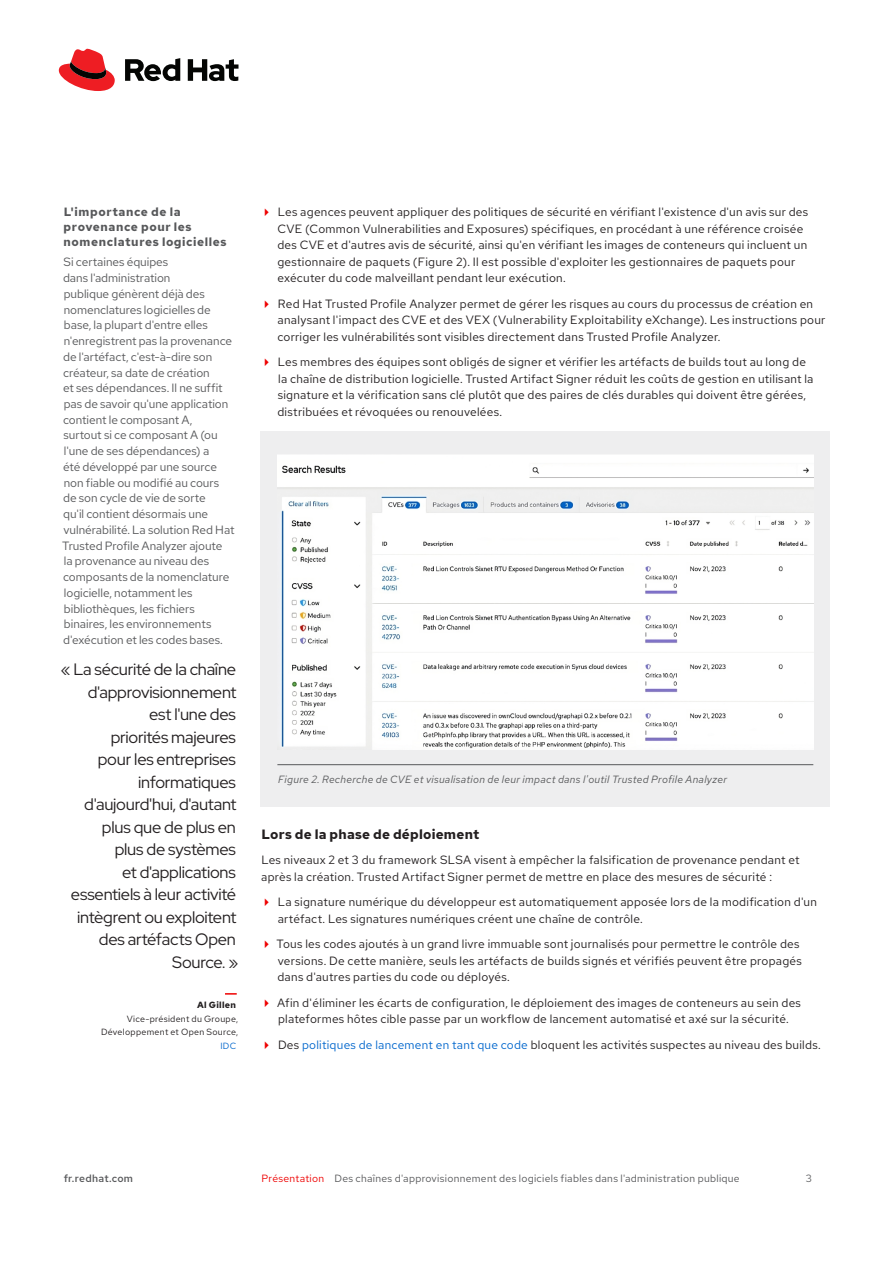
<style>
.page{position:relative;width:893px;height:1263px;background:#fff}
.page>*{position:absolute;margin:0;border:0;box-sizing:border-box;transform-origin:0 0}
.t1{font:16.5px/22.5px "Red Hat Display";letter-spacing:-.015em;color:#231f20;text-align:right}
.t2{font:700 13.5px "Red Hat Text";letter-spacing:.02em;color:#231f20}
.t3{font:12px/16.5px "Red Hat Text";letter-spacing:.02em;color:#231f20}
.t4{font:12px/15.8px "Red Hat Text";letter-spacing:-.005em;color:#57585a}
.t5{font:700 12px/15px "Red Hat Text";letter-spacing:.045em;color:#57585a}
.t6{font:10.5px "Red Hat Text";letter-spacing:.025em;color:#57585a}
.t7{font:italic 10.5px "Red Hat Text";letter-spacing:.025em;color:#57585a}
.t8{font:500 10.5px "Red Hat Text";letter-spacing:.025em;color:#57585a}
.t9{font:9px/13.5px "Red Hat Text";letter-spacing:.03em;color:#231f20;text-align:right}
.t10{font:700 9px "Red Hat Text";letter-spacing:.035em;color:#231f20}
.t11{font:9px "Red Hat Text";color:#06c}
.s1{color:#06c}
.s2{color:#e00}
</style>
<div class="page">
<div style="left:261px;top:431px;width:569px;height:375px;background:#eeeeef"></div>
<hr style="left:277px;top:764px;width:536px;height:1px;background:#57585a">
<img style="left:277px;top:455px;width:536px;height:295px">
<svg style="left:225px;top:993px;width:12px;height:2px"></svg>
<svg style="left:59px;top:49px;width:56px;height:42px"></svg>
<svg style="left:125px;top:58px;width:113px;height:23px"></svg>
<p class="t5" style="left:64px;top:204px;width:164px">L'importance de la provenance pour les nomenclatures logicielles</p>
<p class="t4" style="left:62px;top:254px;width:174px">Si certaines équipes<br>dans l'administration<br>publique génèrent déjà des nomenclatures logicielles de base, la plupart d'entre elles n'enregistrent pas la provenance de l'artéfact, c'est-à-dire son créateur, sa date de création<br>et ses dépendances. Il ne suffit pas de savoir qu'une application contient le composant A,<br>surtout si ce composant A (ou l'une de ses dépendances) a<br>été développé par une source non fiable ou modifié au cours<br>de son cycle de vie de sorte<br>qu'il contient désormais une vulnérabilité. La solution Red Hat<br>Trusted Profile Analyzer ajoute<br>la provenance au niveau des composants de la nomenclature logicielle, notamment les bibliothèques, les fichiers binaires, les environnements d'exécution et les codes bases.</p>
<p class="t1" style="left:61px;top:658px;width:179px">« La sécurité de la chaîne d'approvisionnement<br>est l'une des<br>priorités majeures<br>pour les entreprises informatiques d'aujourd'hui, d'autant plus que de plus en<br>plus de systèmes<br>et d'applications essentiels à leur activité intègrent ou exploitent des artéfacts Open<br>Source. »</p>
<p class="t10" style="left:197px;top:999px;width:40px">Al Gillen</p>
<p class="t9" style="left:101px;top:1011px;width:139px">Vice-président du Groupe,<br>Développement et Open Source,</p>
<p class="t11" style="left:220px;top:1039px;width:17px">IDC</p>
<p class="t3" style="left:277px;top:203px;width:532px">Les agences peuvent appliquer des politiques de sécurité en vérifiant l'existence d'un avis sur des CVE (Common Vulnerabilities and Exposures) spécifiques, en procédant à une référence croisée des CVE et d'autres avis de sécurité, ainsi qu'en vérifiant les images de conteneurs qui incluent un gestionnaire de paquets (Figure 2). Il est possible d'exploiter les gestionnaires de paquets pour exécuter du code malveillant pendant leur exécution.</p>
<p class="t3" style="left:277px;top:295px;width:550px">Red Hat Trusted Profile Analyzer permet de gérer les risques au cours du processus de création en analysant l'impact des CVE et des VEX (Vulnerability Exploitability eXchange). Les instructions pour corriger les vulnérabilités sont visibles directement dans Trusted Profile Analyzer.</p>
<p class="t3" style="left:277px;top:353px;width:538px">Les membres des équipes sont obligés de signer et vérifier les artéfacts de builds tout au long de la chaîne de distribution logicielle. Trusted Artifact Signer réduit les coûts de gestion en utilisant la signature et la vérification sans clé plutôt que des paires de clés durables qui doivent être gérées, distribuées et révoquées ou renouvelées.</p>
<p class="t7" style="left:278px;top:772px;width:450px">Figure 2. Recherche de CVE et visualisation de leur impact dans l'outil Trusted Profile Analyzer</p>
<p class="t2" style="left:261px;top:825px;width:219px">Lors de la phase de déploiement</p>
<p class="t3" style="left:261px;top:851px;width:540px">Les niveaux 2 et 3 du framework SLSA visent à empêcher la falsification de provenance pendant et après la création. Trusted Artifact Signer permet de mettre en place des mesures de sécurité :</p>
<p class="t3" style="left:278px;top:893px;width:541px">La signature numérique du développeur est automatiquement apposée lors de la modification d'un artéfact. Les signatures numériques créent une chaîne de contrôle.</p>
<p class="t3" style="left:277px;top:935px;width:527px">Tous les codes ajoutés à un grand livre immuable sont journalisés pour permettre le contrôle des versions. De cette manière, seuls les artéfacts de builds signés et vérifiés peuvent être propagés dans d'autres parties du code ou déployés.</p>
<p class="t3" style="left:277px;top:994px;width:525px">Afin d'éliminer les écarts de configuration, le déploiement des images de conteneurs au sein des plateformes hôtes cible passe par un workflow de lancement automatisé et axé sur la sécurité.</p>
<p class="t3" style="left:278px;top:1036px;width:544px">Des <span class="s1">politiques de lancement en tant que code</span> bloquent les activités suspectes au niveau des builds.</p>
<p class="t8" style="left:64px;top:1171px;width:71px">fr.redhat.com</p>
<p class="t6" style="left:262px;top:1171px;width:480px"><span class="s2">Présentation</span> Des chaînes d'approvisionnement des logiciels fiables dans l'administration publique</p>
<p class="t6" style="left:806px;top:1171px;width:8px">3</p>
</div>
